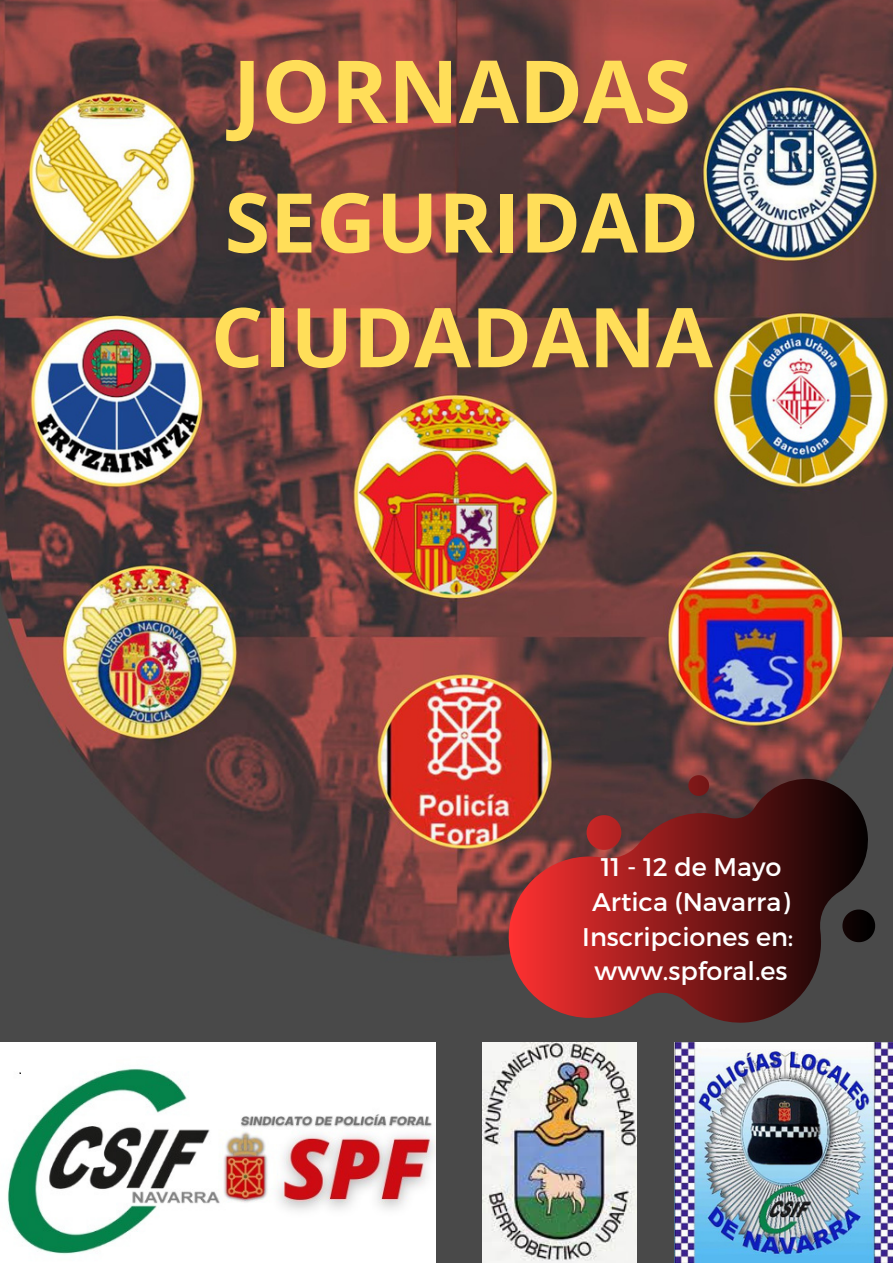
<style>
.page{position:relative;width:893px;height:1264px;background:#fff}
.page>*{position:absolute;margin:0;border:0;box-sizing:border-box;transform-origin:0 0}
.t1{font:700 86.85px "Open Sans";color:#ffde59}
.t2{font:700 82.5px/114.6px "Open Sans";color:#ffde59}
.t3{font:25.5px/34.7px "Montserrat";color:#fff;text-align:center}
</style>
<div class="page">
<img style="left:0;top:0;width:892px;height:1262px">
<img style="left:0;top:1042px;width:435px;height:220px">
<img style="left:482px;top:1042px;width:154px;height:220px">
<img style="left:674px;top:1042px;width:218px;height:220px">
<svg style="left:506px;top:777px;width:363px;height:246px;background:#712525"></svg>
<svg style="left:586px;top:815px;width:35px;height:34px"></svg>
<svg style="left:688px;top:775px;width:21px;height:21px"></svg>
<svg style="left:842px;top:909px;width:33px;height:33px"></svg>
<h1 class="t1" style="left:233px;top:30px;width:460px">JORNADAS</h1>
<h2 class="t2" style="left:211px;top:163px;width:503px">SEGURIDAD<br>CIUDADANA</h2>
<p class="t3" style="left:582px;top:848px;width:212px">11 - 12 de Mayo<br>Artica (Navarra)<br>Inscripciones en: www.spforal.es</p>
</div>
